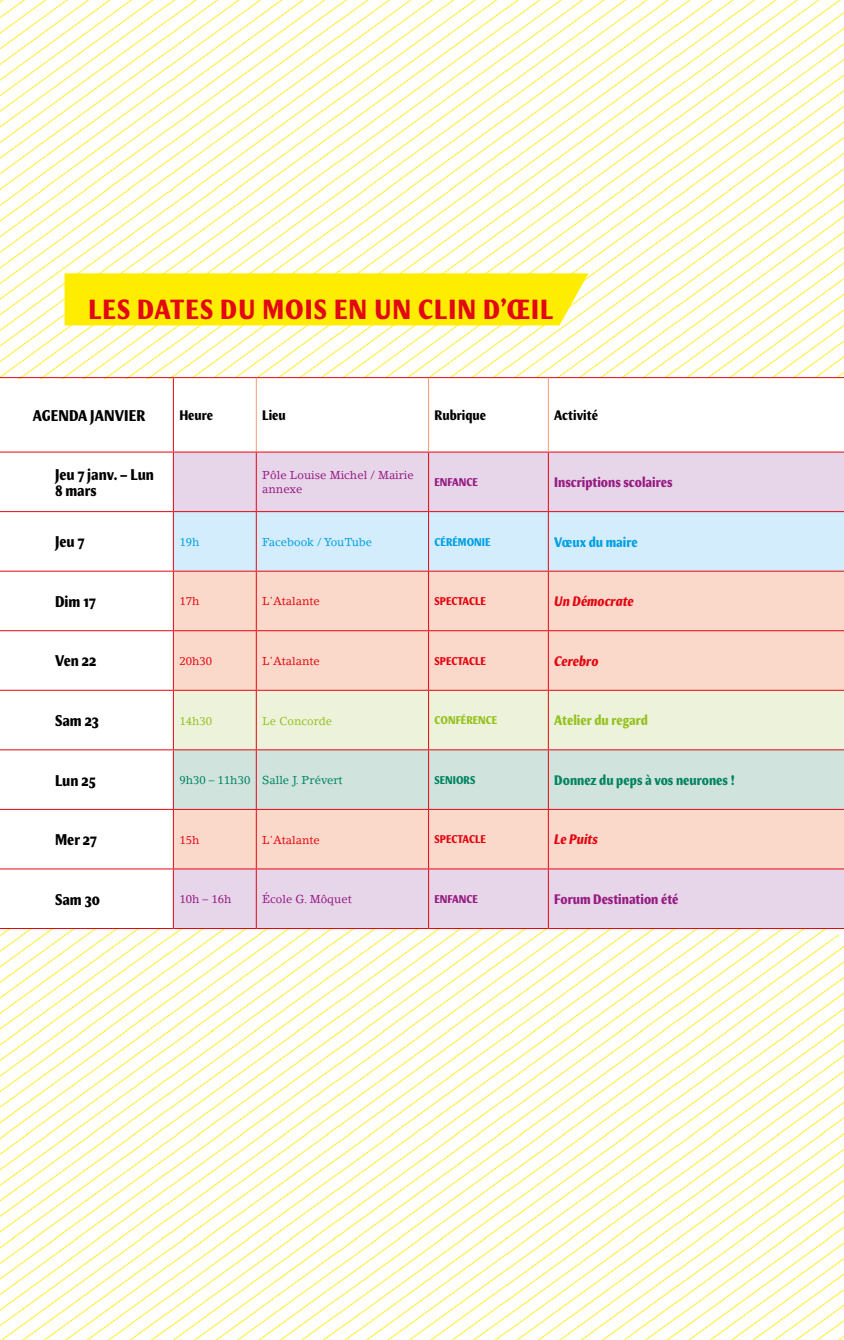
<style>
.page{position:relative;width:844px;height:1340px;background:#fff}
.page>*{position:absolute;margin:0;border:0;box-sizing:border-box;transform-origin:0 0}
.t1{font:700 condensed 28px "Meadow Pro";letter-spacing:.04em;color:#e30613}
.t2{font:700 condensed 15.75px/15.8px "Meadow Pro";color:#000}
.t3{font:700 condensed 14px "Meadow Pro";color:#951b81}
.t4{font:700 condensed 14px "Meadow Pro";color:#000}
.t5{font:italic 700 condensed 14px "Meadow Pro";color:#e30613}
.t6{font:700 condensed 14px "Meadow Pro";color:#008360}
.t7{font:700 condensed 14px "Meadow Pro";color:#95c11f}
.t8{font:700 condensed 14px "Meadow Pro";color:#009fe3}
.t9{font:11.38px/14px "Lino Letter";color:#951b81}
.t10{font:11.38px "Lino Letter";color:#e30613}
.t11{font:700 condensed 11.38px "Meadow Pro";color:#e30613}
.t12{font:11.38px "Lino Letter";color:#008360}
.t13{font:11.38px "Lino Letter";color:#009fe3}
.t14{font:11.38px "Lino Letter";color:#95c11f}
.t15{font:700 condensed 11.38px "Meadow Pro";color:#951b81}
.t16{font:700 condensed 11.38px "Meadow Pro";color:#95c11f}
.t17{font:700 condensed 11.38px "Meadow Pro";color:#009fe3}
.t18{font:700 condensed 11.38px "Meadow Pro";color:#008360}
</style>
<div class="page">
<img style="left:0;top:929px;width:843px;height:410px">
<img style="left:0;top:0;width:843px;height:377px">
<div style="left:64px;top:273px;width:524px;height:52px;background:#ffed00"></div>
<svg style="left:0;top:378px;width:843px;height:550px"></svg>
<div style="left:174px;top:452px;width:669px;height:476px;background:#e7d5ea"></div>
<div style="left:174px;top:512px;width:669px;height:58px;background:#d4edfc"></div>
<div style="left:174px;top:571px;width:669px;height:297px;background:#fbd9ca"></div>
<svg style="left:174px;top:691px;width:669px;height:118px;background:#ddeada"></svg>
<hr style="left:256px;top:378px;width:1px;height:73px;background:#f3997b">
<hr style="left:173px;top:377px;width:83px;height:1px;background:#e30613">
<hr style="left:256px;top:377px;width:172px;height:1px;background:#e30613">
<hr style="left:173px;top:451px;width:83px;height:1px;background:#e30613">
<hr style="left:256px;top:451px;width:172px;height:1px;background:#e30613">
<hr style="left:173px;top:511px;width:83px;height:1px;background:#e30613">
<hr style="left:256px;top:511px;width:172px;height:1px;background:#e30613">
<hr style="left:173px;top:570px;width:83px;height:1px;background:#e30613">
<hr style="left:256px;top:570px;width:172px;height:1px;background:#e30613">
<hr style="left:173px;top:630px;width:83px;height:1px;background:#e30613">
<hr style="left:256px;top:630px;width:172px;height:1px;background:#e30613">
<hr style="left:173px;top:690px;width:83px;height:1px;background:#e30613">
<hr style="left:256px;top:690px;width:172px;height:1px;background:#e30613">
<hr style="left:173px;top:749px;width:83px;height:1px;background:#e30613">
<hr style="left:256px;top:749px;width:172px;height:1px;background:#e30613">
<hr style="left:173px;top:809px;width:83px;height:1px;background:#e30613">
<hr style="left:256px;top:809px;width:172px;height:1px;background:#e30613">
<hr style="left:173px;top:868px;width:83px;height:1px;background:#e30613">
<hr style="left:256px;top:868px;width:172px;height:1px;background:#e30613">
<hr style="left:173px;top:928px;width:83px;height:1px;background:#e30613">
<hr style="left:256px;top:928px;width:172px;height:1px;background:#e30613">
<hr style="left:173px;top:750px;width:1px;height:59px;background:#e30613">
<hr style="left:256px;top:750px;width:1px;height:59px;background:#e30613">
<hr style="left:428px;top:750px;width:1px;height:59px;background:#e30613">
<hr style="left:547px;top:750px;width:1px;height:59px;background:#e30613">
<hr style="left:0;top:377px;width:173px;height:1px;background:#e30613">
<hr style="left:173px;top:378px;width:1px;height:73px;background:#e30613">
<hr style="left:0;top:451px;width:173px;height:1px;background:#e30613">
<hr style="left:0;top:511px;width:173px;height:1px;background:#e30613">
<hr style="left:0;top:570px;width:173px;height:1px;background:#e30613">
<hr style="left:0;top:630px;width:173px;height:1px;background:#e30613">
<hr style="left:0;top:690px;width:173px;height:1px;background:#e30613">
<hr style="left:0;top:749px;width:173px;height:1px;background:#e30613">
<hr style="left:0;top:809px;width:173px;height:1px;background:#e30613">
<hr style="left:0;top:868px;width:173px;height:1px;background:#e30613">
<hr style="left:0;top:928px;width:173px;height:1px;background:#e30613">
<hr style="left:173px;top:452px;width:1px;height:59px;background:#e30613">
<hr style="left:173px;top:512px;width:1px;height:58px;background:#e30613">
<hr style="left:173px;top:571px;width:1px;height:59px;background:#e30613">
<hr style="left:173px;top:631px;width:1px;height:59px;background:#e30613">
<hr style="left:173px;top:690px;width:1px;height:59px;background:#e30613">
<hr style="left:173px;top:809px;width:1px;height:59px;background:#e30613">
<hr style="left:173px;top:869px;width:1px;height:59px;background:#e30613">
<hr style="left:428px;top:377px;width:120px;height:1px;background:#e30613">
<hr style="left:548px;top:377px;width:295px;height:1px;background:#e30613">
<hr style="left:428px;top:451px;width:120px;height:1px;background:#e30613">
<hr style="left:548px;top:451px;width:295px;height:1px;background:#e30613">
<hr style="left:428px;top:511px;width:120px;height:1px;background:#e30613">
<hr style="left:548px;top:511px;width:295px;height:1px;background:#e30613">
<hr style="left:428px;top:570px;width:120px;height:1px;background:#e30613">
<hr style="left:548px;top:570px;width:295px;height:1px;background:#e30613">
<hr style="left:428px;top:630px;width:120px;height:1px;background:#e30613">
<hr style="left:548px;top:630px;width:295px;height:1px;background:#e30613">
<hr style="left:428px;top:690px;width:120px;height:1px;background:#e30613">
<hr style="left:548px;top:690px;width:295px;height:1px;background:#e30613">
<hr style="left:428px;top:749px;width:120px;height:1px;background:#e30613">
<hr style="left:548px;top:749px;width:295px;height:1px;background:#e30613">
<hr style="left:428px;top:809px;width:120px;height:1px;background:#e30613">
<hr style="left:548px;top:809px;width:295px;height:1px;background:#e30613">
<hr style="left:428px;top:868px;width:120px;height:1px;background:#e30613">
<hr style="left:548px;top:868px;width:295px;height:1px;background:#e30613">
<hr style="left:428px;top:928px;width:120px;height:1px;background:#e30613">
<hr style="left:548px;top:928px;width:295px;height:1px;background:#e30613">
<hr style="left:428px;top:378px;width:1px;height:73px;background:#f3997b">
<hr style="left:547px;top:378px;width:1px;height:73px;background:#f3997b">
<hr style="left:256px;top:452px;width:1px;height:59px;background:#e30613">
<hr style="left:256px;top:512px;width:1px;height:58px;background:#e30613">
<hr style="left:256px;top:571px;width:1px;height:59px;background:#e30613">
<hr style="left:256px;top:631px;width:1px;height:59px;background:#e30613">
<hr style="left:256px;top:690px;width:1px;height:59px;background:#e30613">
<hr style="left:256px;top:809px;width:1px;height:59px;background:#e30613">
<hr style="left:256px;top:869px;width:1px;height:59px;background:#e30613">
<hr style="left:428px;top:452px;width:1px;height:59px;background:#e30613">
<hr style="left:547px;top:452px;width:1px;height:59px;background:#e30613">
<hr style="left:428px;top:512px;width:1px;height:58px;background:#e30613">
<hr style="left:547px;top:512px;width:1px;height:58px;background:#e30613">
<hr style="left:428px;top:571px;width:1px;height:59px;background:#e30613">
<hr style="left:547px;top:571px;width:1px;height:59px;background:#e30613">
<hr style="left:428px;top:631px;width:1px;height:59px;background:#e30613">
<hr style="left:547px;top:631px;width:1px;height:59px;background:#e30613">
<hr style="left:428px;top:690px;width:1px;height:59px;background:#e30613">
<hr style="left:547px;top:690px;width:1px;height:59px;background:#e30613">
<hr style="left:428px;top:809px;width:1px;height:59px;background:#e30613">
<hr style="left:547px;top:809px;width:1px;height:59px;background:#e30613">
<hr style="left:428px;top:869px;width:1px;height:59px;background:#e30613">
<hr style="left:547px;top:869px;width:1px;height:59px;background:#e30613">
<h1 class="t1" style="left:88px;top:293px;width:466px">LES DATES DU MOIS EN UN CLIN D’ŒIL</h1>
<p class="t2" style="left:33px;top:407px;width:114px">AGENDA JANVIER</p>
<p class="t4" style="left:179px;top:407px;width:35px">Heure</p>
<p class="t4" style="left:262px;top:407px;width:25px">Lieu</p>
<p class="t4" style="left:434px;top:407px;width:53px">Rubrique</p>
<p class="t4" style="left:554px;top:407px;width:45px">Activité</p>
<p class="t2" style="left:55px;top:466px;width:100px">Jeu 7 janv. – Lun<br>8 mars</p>
<p class="t9" style="left:262px;top:468px;width:153px">Pôle Louise Michel / Mairie annexe</p>
<p class="t15" style="left:434px;top:475px;width:45px">ENFANCE</p>
<p class="t3" style="left:554px;top:474px;width:120px">Inscriptions scolaires</p>
<p class="t2" style="left:55px;top:534px;width:31px">Jeu 7</p>
<p class="t13" style="left:179px;top:535px;width:22px">19h</p>
<p class="t13" style="left:262px;top:535px;width:111px">Facebook / YouTube</p>
<p class="t17" style="left:434px;top:535px;width:57px">CÉRÉMONIE</p>
<p class="t8" style="left:554px;top:533px;width:85px">Vœux du maire</p>
<p class="t2" style="left:55px;top:593px;width:42px">Dim 17</p>
<p class="t10" style="left:179px;top:594px;width:22px">17h</p>
<p class="t10" style="left:262px;top:594px;width:59px">L'Atalante</p>
<p class="t11" style="left:434px;top:594px;width:53px">SPECTACLE</p>
<p class="t5" style="left:554px;top:593px;width:81px">Un Démocrate</p>
<p class="t2" style="left:55px;top:653px;width:43px">Ven 22</p>
<p class="t10" style="left:179px;top:654px;width:34px">20h30</p>
<p class="t10" style="left:262px;top:654px;width:59px">L'Atalante</p>
<p class="t11" style="left:434px;top:654px;width:53px">SPECTACLE</p>
<p class="t5" style="left:554px;top:652px;width:46px">Cerebro</p>
<p class="t2" style="left:55px;top:712px;width:45px">Sam 23</p>
<p class="t14" style="left:179px;top:713px;width:34px">14h30</p>
<p class="t14" style="left:262px;top:713px;width:71px">Le Concorde</p>
<p class="t16" style="left:434px;top:713px;width:64px">CONFÉRENCE</p>
<p class="t7" style="left:554px;top:712px;width:95px">Atelier du regard</p>
<p class="t2" style="left:55px;top:772px;width:42px">Lun 25</p>
<p class="t12" style="left:179px;top:773px;width:165px">9h30 – 11h30 Salle J. Prévert</p>
<p class="t18" style="left:434px;top:773px;width:42px">SENIORS</p>
<p class="t6" style="left:554px;top:771px;width:182px">Donnez du peps à vos neurones !</p>
<p class="t2" style="left:55px;top:831px;width:43px">Mer 27</p>
<p class="t10" style="left:179px;top:832px;width:22px">15h</p>
<p class="t10" style="left:262px;top:832px;width:59px">L'Atalante</p>
<p class="t11" style="left:434px;top:832px;width:53px">SPECTACLE</p>
<p class="t5" style="left:554px;top:831px;width:45px">Le Puits</p>
<p class="t2" style="left:55px;top:891px;width:46px">Sam 30</p>
<p class="t9" style="left:179px;top:892px;width:54px">10h – 16h</p>
<p class="t9" style="left:262px;top:892px;width:91px">École G. Môquet</p>
<p class="t15" style="left:434px;top:892px;width:45px">ENFANCE</p>
<p class="t3" style="left:554px;top:890px;width:126px">Forum Destination été</p>
</div>
